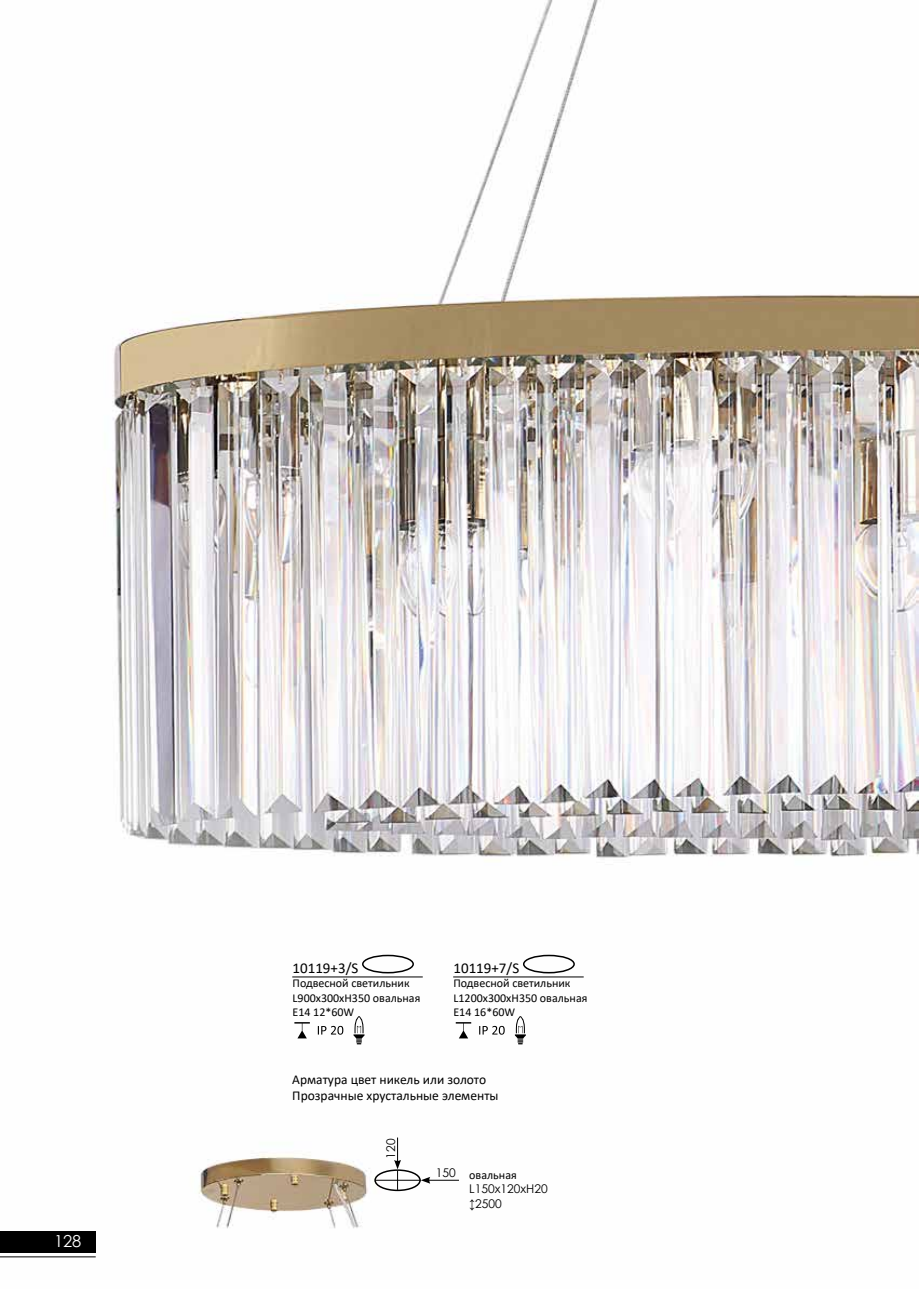
<style>
.page{position:relative;width:919px;height:1289px;background:#fff}
.page>*{position:absolute;margin:0;border:0;box-sizing:border-box;transform-origin:0 0}
.t1{font:16.5px "Century Gothic";color:#fff}
.t2{font:15px "Calibri";color:#000}
.t3{font:13.5px/16.2px "Calibri";color:#000}
.t4{font:12px/14.4px "Calibri";color:#000}
.t5{font:12px/14.4px "Century Gothic";color:#000}
</style>
<div class="page">
<img style="left:0;top:0;width:918px;height:1258px">
<hr style="left:453px;top:976px;width:130px;height:1px;background:#000">
<div style="left:523px;top:954px;width:52px;height:19px;border:2px solid #000;border-radius:50%"></div>
<div style="left:374px;top:1169px;width:47px;height:22px;border:2px solid #000;border-radius:50%"></div>
<hr style="left:428px;top:1179px;width:31px;height:1px;background:#000">
<svg style="left:421px;top:1176px;width:9px;height:7px"></svg>
<svg style="left:394px;top:1137px;width:7px;height:52px"></svg>
<hr style="left:375px;top:1179px;width:46px;height:1px;background:#000">
<hr style="left:292px;top:976px;width:131px;height:1px;background:#000">
<div style="left:362px;top:954px;width:52px;height:19px;border:2px solid #000;border-radius:50%"></div>
<svg style="left:353px;top:1016px;width:12px;height:28px"></svg>
<svg style="left:318px;top:1025px;width:25px;height:9px"></svg>
<svg style="left:294px;top:1022px;width:16px;height:16px"></svg>
<svg style="left:514px;top:1016px;width:12px;height:28px"></svg>
<svg style="left:479px;top:1025px;width:25px;height:9px"></svg>
<svg style="left:455px;top:1022px;width:16px;height:16px"></svg>
<div style="left:0;top:1231px;width:96px;height:21px;background:#000"></div>
<hr style="left:0;top:1256px;width:96px;height:1px;background:#000">
<h1 class="t1" style="left:54px;top:1229px;width:29px">128</h1>
<p class="t2" style="left:292px;top:957px;width:67px">10119+3/S</p>
<p class="t4" style="left:292px;top:975px;width:129px">Подвесной светильник<br>L900x300xH350 овальная<br>E14 12*60W</p>
<p class="t2" style="left:453px;top:957px;width:67px">10119+7/S</p>
<p class="t4" style="left:453px;top:975px;width:135px">Подвесной светильник<br>L1200x300xH350 овальная<br>E14 16*60W</p>
<p class="t3" style="left:292px;top:1071px;width:208px">Арматура цвет никель или золото<br>Прозрачные хрустальные элементы</p>
<p class="t5" style="left:383px;top:1158px;width:21px;rotate:-90deg">120</p>
<p class="t5" style="left:436px;top:1165px;width:21px">150</p>
<p class="t4" style="left:469px;top:1167px;width:49px">овальная</p>
<p class="t5" style="left:469px;top:1181px;width:80px">L150х120xH20 ↕2500</p>
</div>
